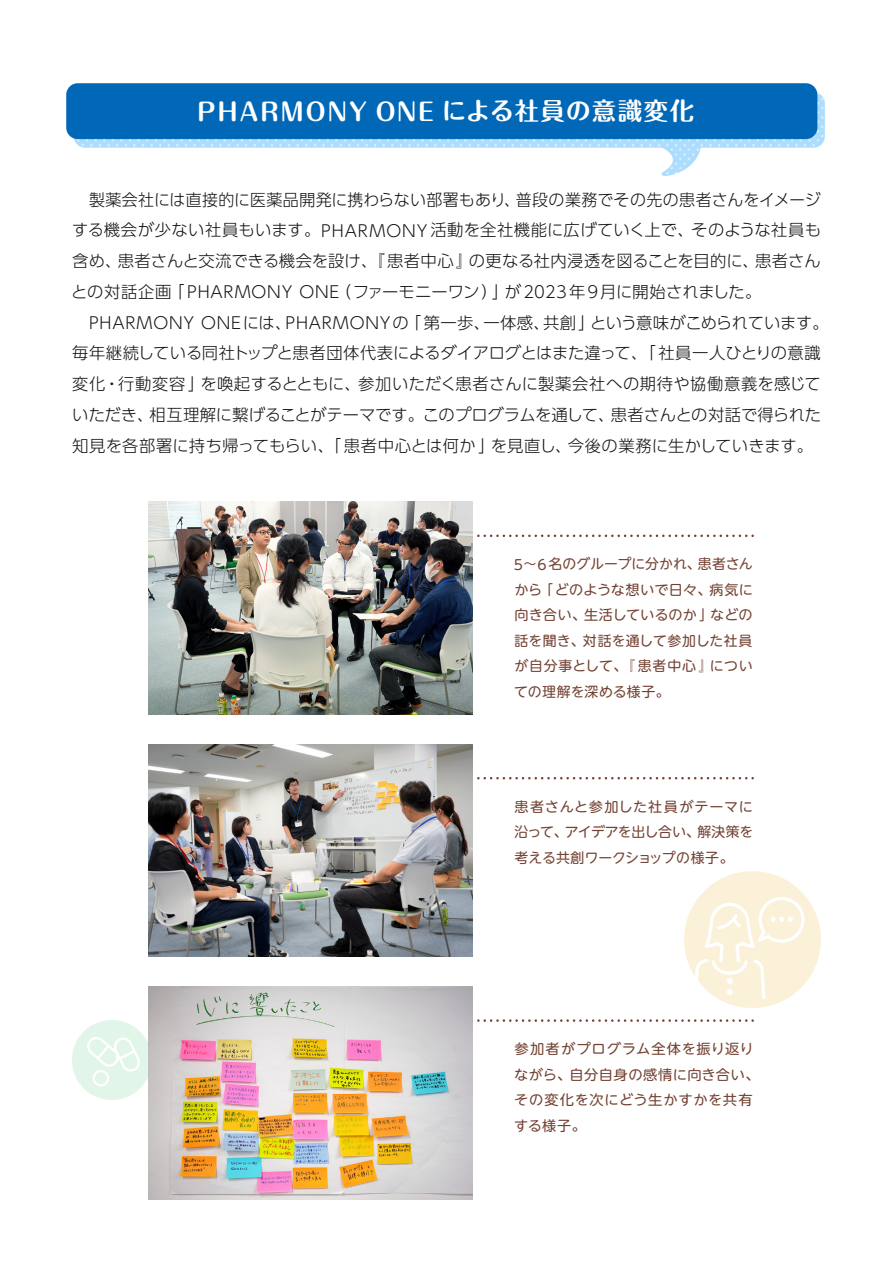
<style>
.page{position:relative;width:893px;height:1263px;background:#fff}
.page>*{position:absolute;margin:0;border:0;box-sizing:border-box;transform-origin:0 0}
.t1{font:700 24.3px "Maru Fo Pro";letter-spacing:.065em;color:#fff}
.t2{font:300 16.35px/30.8px "UD Shin Go Pr 6 N";letter-spacing:.01em;color:#141414;text-align:justify}
.t3{font:13.8px/25.5px "UD Shin M Go Pr 6 N";letter-spacing:.025em;color:#734132;text-align:justify}
</style>
<div class="page">
<img style="left:72px;top:1020px;width:77px;height:79px">
<img style="left:67px;top:84px;width:758px;height:91px">
<img style="left:684px;top:871px;width:137px;height:137px">
<img style="left:149px;top:502px;width:323px;height:212px">
<svg style="left:485px;top:534px;width:269px;height:3px"></svg>
<img style="left:149px;top:744px;width:323px;height:213px">
<svg style="left:485px;top:777px;width:269px;height:2px"></svg>
<img style="left:149px;top:986px;width:323px;height:213px">
<svg style="left:485px;top:1019px;width:269px;height:3px"></svg>
<h1 class="t1" style="left:197px;top:92px;width:498px">PHARMONY ONE による社員の意識変化</h1>
<p class="t2" style="left:71px;top:184px;width:751px;text-indent:18px">製薬会社には直接的に医薬品開発に携わらない部署もあり、普段の業務でその先の患者さんをイメージする機会が少ない社員もいます。PHARMONY 活動を全社機能に広げていく上で、そのような社員も含め、患者さんと交流できる機会を設け、『患者中心』の更なる社内浸透を図ることを目的に、患者さんとの対話企画「 PHARMONY ONE（ファーモニーワン）」が2023年9月に開始されました。</p>
<p class="t2" style="left:72px;top:307px;width:758px;text-align:left;text-indent:17px">PHARMONY ONEには、PHARMONYの「第一歩、一体感、共創」という意味がこめられています。毎年継続している同社トップと患者団体代表によるダイアログとはまた違って、「社員一人ひとりの意識変化・行動変容」を喚起するとともに、参加いただく患者さんに製薬会社への期待や協働意義を感じていただき、相互理解に繋げることがテーマです。このプログラムを通して、患者さんとの対話で得られた知見を各部署に持ち帰ってもらい、「患者中心とは何か」を見直し、今後の業務に生かしていきます。</p>
<p class="t3" style="left:512px;top:550px;width:243px">５～6名のグループに分かれ、患者さんから「どのような想いで日々、病気に向き合い、生活しているのか」などの話を聞き、対話を通して参加した社員が自分事として、『患者中心』についての理解を深める様子。</p>
<p class="t3" style="left:514px;top:793px;width:240px">患者さんと参加した社員がテーマに沿って、アイデアを出し合い、解決策を考える共創ワークショップの様子。</p>
<p class="t3" style="left:514px;top:1035px;width:247px;text-align:left">参加者がプログラム全体を振り返りながら、自分自身の感情に向き合い、その変化を次にどう生かすかを共有する様子。</p>
</div>
